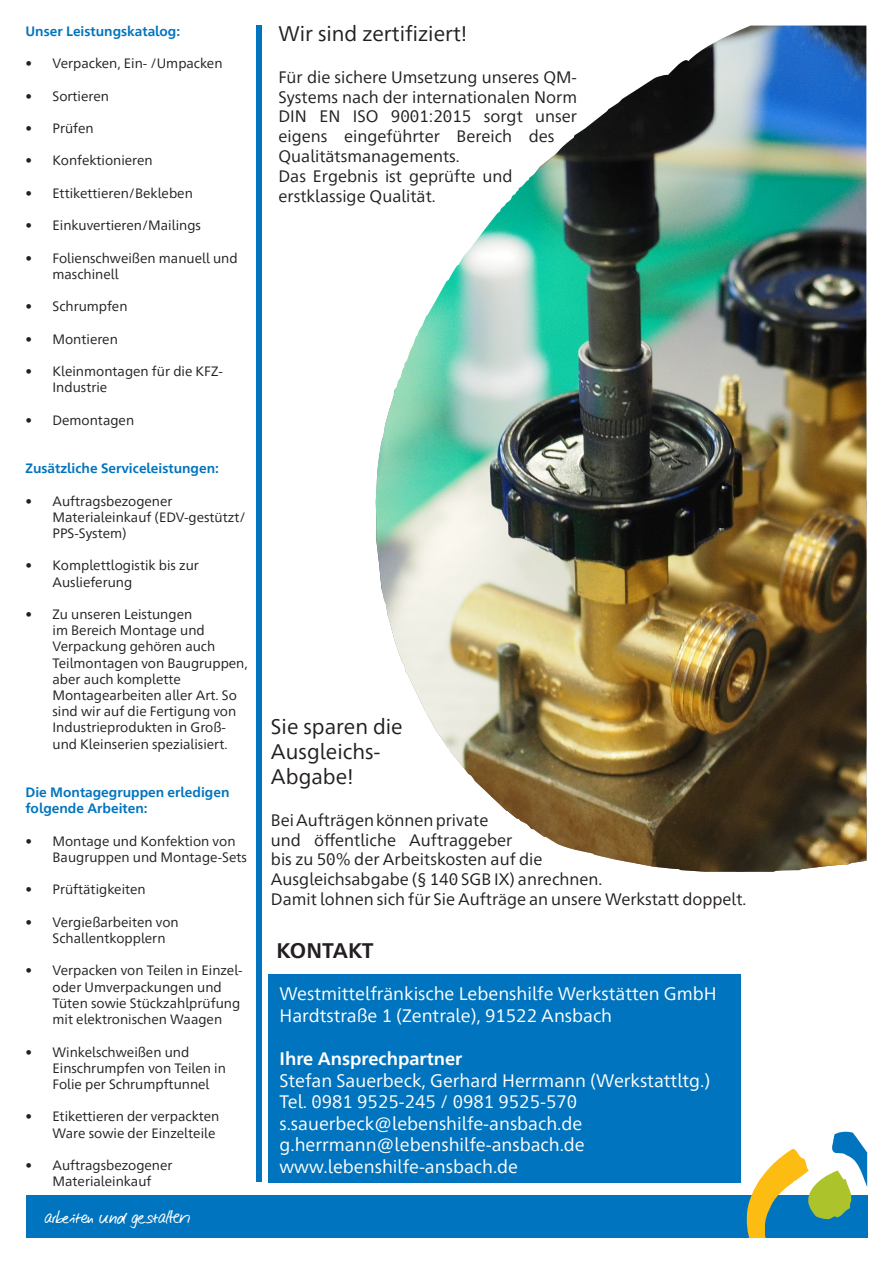
<style>
.page{position:relative;width:893px;height:1263px;background:#fff}
.page>*{position:absolute;margin:0;border:0;box-sizing:border-box;transform-origin:0 0}
.t1{font:21px/25.2px "Frutiger Neue 1450 Pro";color:#231f20}
.t2{font:21px "Nifty Script";color:#fff}
.t3{font:700 21px "Frutiger Neue 1450 Pro";letter-spacing:-.01em;color:#231f20}
.t4{font:18px/21.6px "Frutiger Neue 1450 Pro";color:#fff}
.t5{font:700 18px "Frutiger Neue 1450 Pro";color:#fff}
.t6{font:16.5px/19.8px "Frutiger Neue 1450 Pro";color:#231f20}
.t7{font:13.5px/16.2px "Frutiger Neue 1450 Pro";color:#231f20}
.t8{font:700 13.5px/16.2px "Frutiger Neue 1450 Pro";color:#0074be}
</style>
<div class="page">
<img style="left:849px;top:387px;width:17px;height:477px">
<img style="left:376px;top:26px;width:473px;height:846px">
<div style="left:268px;top:974px;width:472px;height:208px;background:#0074be"></div>
<div style="left:256px;top:26px;width:5px;height:1156px;background:#0074be"></div>
<div style="left:26px;top:1195px;width:842px;height:43px;background:#0074be"></div>
<svg style="left:747px;top:1132px;width:120px;height:106px"></svg>
<img style="left:534px;top:154px;width:22px;height:20px">
<p class="t8" style="left:26px;top:22px;width:156px">Unser Leistungskatalog:</p>
<p class="t7" style="left:26px;top:54px;width:199px">• Verpacken, Ein- /Umpacken</p>
<p class="t7" style="left:26px;top:87px;width:85px">• Sortieren</p>
<p class="t7" style="left:26px;top:119px;width:70px">• Prüfen</p>
<p class="t7" style="left:26px;top:152px;width:129px">• Konfektionieren</p>
<p class="t7" style="left:26px;top:184px;width:169px">• Ettikettieren/Bekleben</p>
<p class="t7" style="left:26px;top:216px;width:177px">• Einkuvertieren/Mailings</p>
<p class="t7" style="left:53px;top:249px;width:187px;text-indent:-27px">• Folienschweißen manuell und maschinell</p>
<p class="t7" style="left:26px;top:297px;width:104px">• Schrumpfen</p>
<p class="t7" style="left:26px;top:330px;width:94px">• Montieren</p>
<p class="t7" style="left:53px;top:362px;width:172px;text-indent:-27px">• Kleinmontagen für die KFZ-<br>Industrie</p>
<p class="t7" style="left:26px;top:411px;width:110px">• Demontagen</p>
<p class="t8" style="left:26px;top:459px;width:195px">Zusätzliche Serviceleistungen:</p>
<p class="t7" style="left:53px;top:492px;width:195px;text-indent:-27px">• Auftragsbezogener<br>Materialeinkauf (EDV-gestützt/<br>PPS-System)</p>
<p class="t7" style="left:53px;top:557px;width:148px;text-indent:-27px">• Komplettlogistik bis zur<br>Auslieferung</p>
<p class="t7" style="left:53px;top:605px;width:197px;text-indent:-27px">• Zu unseren Leistungen<br>im Bereich Montage und<br>Verpackung gehören auch<br>Teilmontagen von Baugruppen, aber auch komplette<br>Montagearbeiten aller Art. So sind wir auf die Fertigung von<br>Industrieprodukten in Groß&shy;und Kleinserien spezialisiert.</p>
<p class="t8" style="left:26px;top:783px;width:205px">Die Montagegruppen erledigen folgende Arbeiten:</p>
<p class="t7" style="left:53px;top:832px;width:196px;text-indent:-27px">• Montage und Konfektion von<br>Baugruppen und Montage-Sets</p>
<p class="t7" style="left:26px;top:881px;width:122px">• Prüftätigkeiten</p>
<p class="t7" style="left:53px;top:913px;width:128px;text-indent:-27px">• Vergießarbeiten von<br>Schallentkopplern</p>
<p class="t7" style="left:53px;top:962px;width:192px;text-indent:-27px">• Verpacken von Teilen in Einzel&shy;oder Umverpackungen und<br>Tüten sowie Stückzahlprüfung mit elektronischen Waagen</p>
<p class="t7" style="left:53px;top:1043px;width:175px;text-indent:-27px">• Winkelschweißen und<br>Einschrumpfen von Teilen in<br>Folie per Schrumpftunnel</p>
<p class="t7" style="left:26px;top:1107px;width:195px;text-align:right">• Etikettieren der verpackten<br>Ware sowie der Einzelteile</p>
<p class="t7" style="left:26px;top:1156px;width:149px;text-align:center">• Auftragsbezogener<br>Materialeinkauf</p>
<h1 class="t2" style="left:45px;top:1200px;width:147px">arbeiten und gestalten</h1>
<h1 class="t1" style="left:279px;top:20px;width:190px">Wir sind zertifiziert!</h1>
<p class="t6" style="left:279px;top:66px;width:300px">Für die sichere Umsetzung unseres QM-<br>Systems nach der internationalen Norm<br>DIN EN ISO 9001:2015 sorgt unser eigens eingeführter Bereich des<br>Qualitätsmanagements.<br>Das Ergebnis ist geprüfte und erstklassige Qualität.</p>
<h1 class="t1" style="left:271px;top:712px;width:133px">Sie sparen die<br>Ausgleichs-<br>Abgabe!</h1>
<p class="t6" style="left:271px;top:809px;width:477px">Bei Aufträgen können private<br>und öffentliche Auftraggeber<br>bis zu 50% der Arbeitskosten auf die<br>Ausgleichsabgabe (§ 140 SGB IX) anrechnen.<br>Damit lohnen sich für Sie Aufträge an unsere Werkstatt doppelt.</p>
<h1 class="t3" style="left:276px;top:936px;width:99px">KONTAKT</h1>
<h2 class="t4" style="left:279px;top:982px;width:439px">Westmittelfränkische Lebenshilfe Werkstätten GmbH<br>Hardtstraße 1 (Zentrale), 91522 Ansbach</h2>
<h2 class="t5" style="left:279px;top:1046px;width:184px">Ihre Ansprechpartner</h2>
<h2 class="t4" style="left:279px;top:1068px;width:432px">Stefan Sauerbeck, Gerhard Herrmann (Werkstattltg.)<br>Tel. 0981 9525-245 / 0981 9525-570 s.sauerbeck@lebenshilfe-ansbach.de g.herrmann@lebenshilfe-ansbach.de www.lebenshilfe-ansbach.de</h2>
</div>
